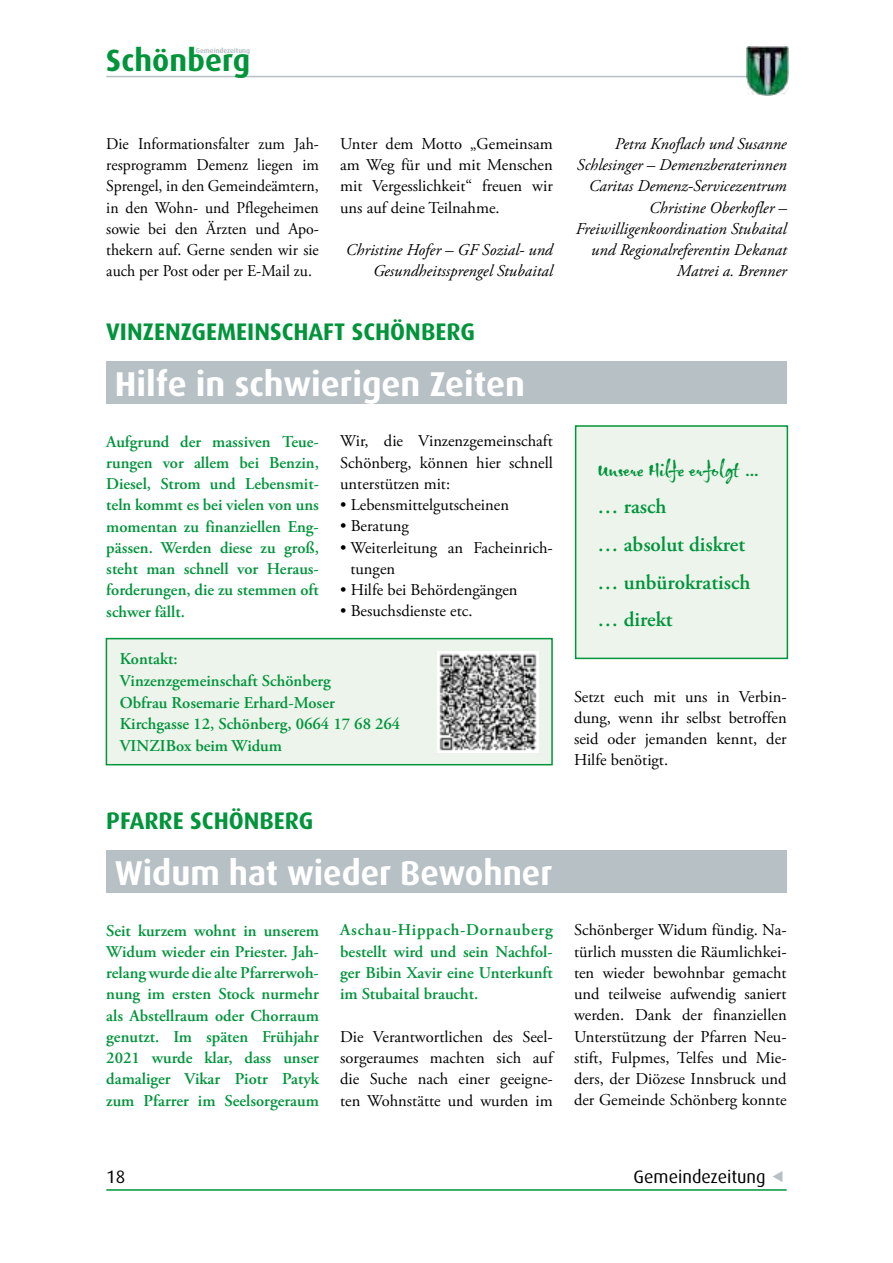
<style>
.page{position:relative;width:893px;height:1263px;background:#fff}
.page>*{position:absolute;margin:0;border:0;box-sizing:border-box;transform-origin:0 0}
.t1{font:700 34.5px "Dax";color:#fff}
.t2{font:700 30.75px "Dax";letter-spacing:.005em;color:#00943b}
.t3{font:700 24px "Dax";color:#00943b}
.t4{font:22.5px "Gizmo";color:#00943b}
.t5{font:600 21px/37.5px "Adobe Garamond Pro";color:#00943b}
.t6{font:18px "Dax";color:#000}
.t7{font:16.5px/21.3px "Adobe Garamond Pro";color:#000;text-align:justify}
.t8{font:600 16.5px/21.3px "Adobe Garamond Pro";color:#00943b;text-align:justify}
.t9{font:italic 16.5px/21.3px "Adobe Garamond Pro";color:#000;text-align:right}
.t10{font:16.5px/21.3px "Adobe Garamond Pro";color:#000;text-align:justify;scale:.96 1}
.t11{font:700 6.9px "Dax";color:#b6c0c5}
</style>
<div class="page">
<hr style="left:106px;top:76px;width:681px;height:1px;background:#b6c0c5">
<hr style="left:106px;top:1189px;width:681px;height:2px;background:#00943b">
<img style="left:746px;top:46px;width:42px;height:49px">
<div style="left:106px;top:361px;width:681px;height:43px;background:#b6c0c5"></div>
<div style="left:106px;top:639px;width:446px;height:126px;background:#edf4eb"></div>
<div style="left:106px;top:638px;width:447px;height:127px;border:2px solid #00943b"></div>
<div style="left:576px;top:426px;width:211px;height:232px;background:#edf4eb"></div>
<div style="left:575px;top:425px;width:213px;height:234px;border:2px solid #00943b"></div>
<img style="left:438px;top:651px;width:100px;height:101px">
<div style="left:106px;top:850px;width:681px;height:43px;background:#b6c0c5"></div>
<h2 class="t2" style="left:106px;top:43px;width:145px">Schönberg</h2>
<p class="t11" style="left:196px;top:46px;width:56px">Gemeindezeitung</p>
<p class="t10" style="left:106px;top:134px;width:223px">Die Informationsfalter zum Jah&shy;resprogramm Demenz liegen im Sprengel, in den Gemeindeämtern, in den Wohn- und Pflegeheimen sowie bei den Ärzten und Apo&shy;thekern auf. Gerne senden wir sie auch per Post oder per E-Mail zu.</p>
<p class="t7" style="left:340px;top:134px;width:214px">Unter dem Motto „Gemeinsam am Weg für und mit Menschen mit Vergesslichkeit“ freuen wir uns auf deine Teilnahme.</p>
<p class="t9" style="left:346px;top:240px;width:208px">Christine Hofer – GF Sozial- und<br>Gesundheitssprengel Stubaital</p>
<h3 class="t3" style="left:106px;top:318px;width:370px">VINZENZGEMEINSCHAFT SCHÖNBERG</h3>
<h1 class="t1" style="left:115px;top:365px;width:412px">Hilfe in schwierigen Zeiten</h1>
<p class="t8" style="left:106px;top:431px;width:214px">Aufgrund der massiven Teue&shy;rungen vor allem bei Benzin, Diesel, Strom und Lebensmit&shy;teln kommt es bei vielen von uns momentan zu finanziellen Eng&shy;pässen. Werden diese zu groß, steht man schnell vor Heraus&shy;forderungen, die zu stemmen oft schwer fällt.</p>
<p class="t7" style="left:340px;top:431px;width:214px">Wir, die Vinzenzgemeinschaft Schönberg, können hier schnell unterstützen mit:</p>
<p class="t7" style="left:340px;top:495px;width:170px">• Lebensmittelgutscheinen</p>
<p class="t7" style="left:340px;top:516px;width:70px">• Beratung</p>
<p class="t7" style="left:350px;top:537px;width:204px;text-indent:-10px">• Weiterleitung an Facheinrich&shy;tungen</p>
<p class="t7" style="left:340px;top:580px;width:179px">• Hilfe bei Behördengängen</p>
<p class="t7" style="left:340px;top:601px;width:134px">• Besuchsdienste etc.</p>
<p class="t8" style="left:120px;top:648px;width:282px;line-height:21.8px;text-align:left">Kontakt:<br>Vinzenzgemeinschaft Schönberg<br>Obfrau Rosemarie Erhard-Moser<br>Kirchgasse 12, Schönberg, 0664 17 68 264<br>VINZIBox beim Widum</p>
<h3 class="t3" style="left:106px;top:807px;width:209px">PFARRE SCHÖNBERG</h3>
<h1 class="t1" style="left:115px;top:854px;width:439px">Widum hat wieder Bewohner</h1>
<p class="t8" style="left:106px;top:920px;width:214px">Seit kurzem wohnt in unserem Widum wieder ein Priester. Jah&shy;relang wurde die alte Pfarrerwoh&shy;nung im ersten Stock nurmehr als Abstellraum oder Chorraum genutzt. Im späten Frühjahr 2021 wurde klar, dass unser damaliger Vikar Piotr Patyk zum Pfarrer im Seelsorgeraum</p>
<p class="t8" style="left:340px;top:920px;width:214px">Aschau-Hippach-Dornauberg bestellt wird und sein Nachfol&shy;ger Bibin Xavir eine Unterkunft im Stubaital braucht.</p>
<p class="t7" style="left:340px;top:1026px;width:214px">Die Verantwortlichen des Seel&shy;sorgeraumes machten sich auf die Suche nach einer geeigne&shy;ten Wohnstätte und wurden im</p>
<p class="t9" style="left:576px;top:133px;width:212px">Petra Knoflach und Susanne<br>Schlesinger – Demenzberaterinnen<br>Caritas Demenz-Servicezentrum<br>Christine Oberkofler –<br>Freiwilligenkoordination Stubaital und Regionalreferentin Dekanat<br>Matrei a. Brenner</p>
<h3 class="t4" style="left:598px;top:453px;width:163px">Unsere Hilfe erfolgt …</h3>
<p class="t5" style="left:598px;top:488px;width:154px">… rasch<br>… absolut diskret … unbürokratisch … direkt</p>
<p class="t7" style="left:574px;top:686px;width:214px">Setzt euch mit uns in Verbin&shy;dung, wenn ihr selbst betroffen seid oder jemanden kennt, der Hilfe benötigt.</p>
<p class="t7" style="left:574px;top:920px;width:214px">Schönberger Widum fündig. Na&shy;türlich mussten die Räumlichkei&shy;ten wieder bewohnbar gemacht und teilweise aufwendig saniert werden. Dank der finanziellen Unterstützung der Pfarren Neu&shy;stift, Fulpmes, Telfes und Mie&shy;ders, der Diözese Innsbruck und der Gemeinde Schönberg konnte</p>
<p class="t6" style="left:106px;top:1167px;width:21px">18</p>
<p class="t6" style="left:634px;top:1167px;width:134px">Gemeindezeitung</p>
</div>
